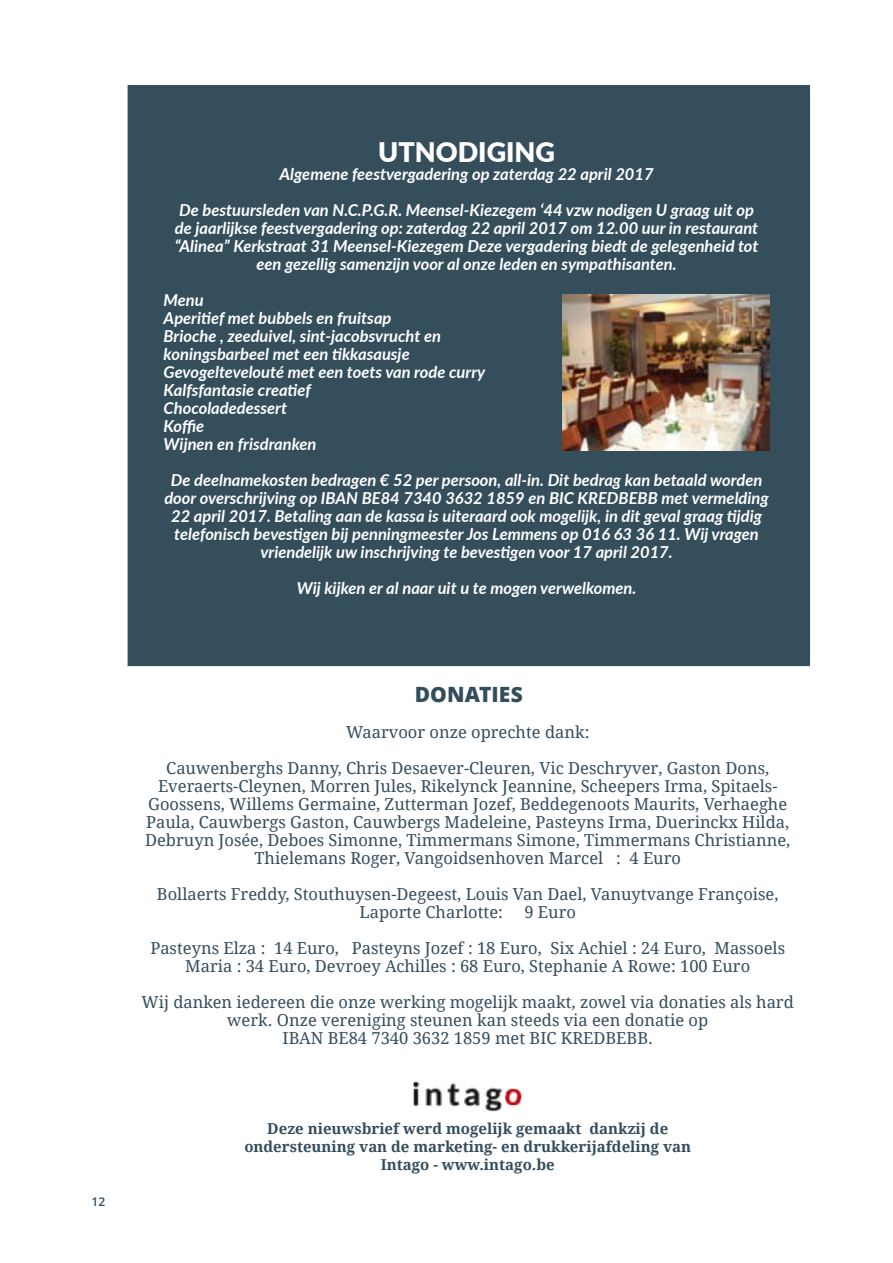
<style>
.page{position:relative;width:893px;height:1263px;background:#fff}
.page>*{position:absolute;margin:0;border:0;box-sizing:border-box;transform-origin:0 0}
.t1{font:900 27px "Lato";color:#fff}
.t2{font:800 21px "Open Sans";color:#344d5c}
.t3{font:italic 700 16.5px/18px "Lato";color:#fff;text-align:center}
.t4{font:16.5px/18px "Droid Serif";color:#344d5c;text-align:center}
.t5{font:700 15px/18px "Droid Serif";color:#344d5c;text-align:center}
.t6{font:600 12px "Open Sans";color:#344d5c}
</style>
<div class="page">
<div style="left:128px;top:85px;width:682px;height:581px;background:#354e5c"></div>
<img style="left:412px;top:1081px;width:110px;height:31px">
<img style="left:562px;top:295px;width:208px;height:155px">
<p class="t6" style="left:91px;top:1193px;width:15px">12</p>
<h1 class="t1" style="left:378px;top:132px;width:178px">UTNODIGING</h1>
<p class="t3" style="left:179px;top:155px;width:576px;line-height:36px">Algemene feestvergadering op zaterdag 22 april 2017<br>De bestuursleden van N.C.P.G.R. Meensel-Kiezegem ‘44 vzw nodigen U graag uit op</p>
<p class="t3" style="left:175px;top:218px;width:585px">de jaarlijkse feestvergadering op: zaterdag 22 april 2017 om 12.00 uur in restaurant “Alinea” Kerkstraat 31 Meensel-Kiezegem Deze vergadering biedt de gelegenheid tot een gezellig samenzijn voor al onze leden en sympathisanten.</p>
<p class="t3" style="left:164px;top:290px;width:323px;text-align:left">Menu<br>Aperitief met bubbels en fruitsap<br>Brioche , zeeduivel, sint-jacobsvrucht en koningsbarbeel met een tikkasausje<br>Gevogeltevelouté met een toets van rode curry<br>Kalfsfantasie creatief<br>Chocoladedessert<br>Koffie<br>Wijnen en frisdranken</p>
<p class="t3" style="left:164px;top:470px;width:606px">De deelnamekosten bedragen € 52 per persoon, all-in. Dit bedrag kan betaald worden door overschrijving op IBAN BE84 7340 3632 1859 en BIC KREDBEBB met vermelding 22 april 2017. Betaling aan de kassa is uiteraard ook mogelijk, in dit geval graag tijdig telefonisch bevestigen bij penningmeester Jos Lemmens op 016 63 36 11. Wij vragen vriendelijk uw inschrijving te bevestigen voor 17 april 2017.</p>
<p class="t3" style="left:297px;top:578px;width:341px">Wij kijken er al naar uit u te mogen verwelkomen.</p>
<p class="t2" style="left:415px;top:678px;width:109px">DONATIES</p>
<p class="t4" style="left:166px;top:714px;width:604px;line-height:36px">Waarvoor onze oprechte dank:<br>Cauwenberghs Danny, Chris Desaever-Cleuren, Vic Deschryver, Gaston Dons,</p>
<p class="t4" style="left:145px;top:777px;width:647px">Everaerts-Cleynen, Morren Jules, Rikelynck Jeannine, Scheepers Irma, Spitaels-Goossens, Willems Germaine, Zutterman Jozef, Beddegenoots Maurits, Verhaeghe Paula, Cauwbergs Gaston, Cauwbergs Madeleine, Pasteyns Irma, Duerinckx Hilda, Debruyn Josée, Deboes Simonne, Timmermans Simone, Timmermans Christianne, Thielemans Roger, Vangoidsenhoven Marcel : 4 Euro</p>
<p class="t4" style="left:360px;top:885px;width:421px;text-align:left;text-indent:-203px">Bollaerts Freddy, Stouthuysen-Degeest, Louis Van Dael, Vanuytvange Françoise,<br>Laporte Charlotte:</p>
<p class="t4" style="left:150px;top:894px;width:636px;line-height:36px;text-align:left;text-indent:374px">9 Euro<br>Pasteyns Elza : 14 Euro, Pasteyns Jozef : 18 Euro, Six Achiel : 24 Euro, Massoels</p>
<p class="t4" style="left:142px;top:948px;width:654px;line-height:36px">Maria : 34 Euro, Devroey Achilles : 68 Euro, Stephanie A Rowe: 100 Euro<br>Wij danken iedereen die onze werking mogelijk maakt, zowel via donaties als hard</p>
<p class="t4" style="left:227px;top:1011px;width:482px">werk. Onze vereniging steunen kan steeds via een donatie op<br>IBAN BE84 7340 3632 1859 met BIC KREDBEBB.</p>
<p class="t5" style="left:244px;top:1119px;width:448px">Deze nieuwsbrief werd mogelijk gemaakt dankzij de ondersteuning van de marketing- en drukkerijafdeling van<br>Intago - www.intago.be</p>
</div>
